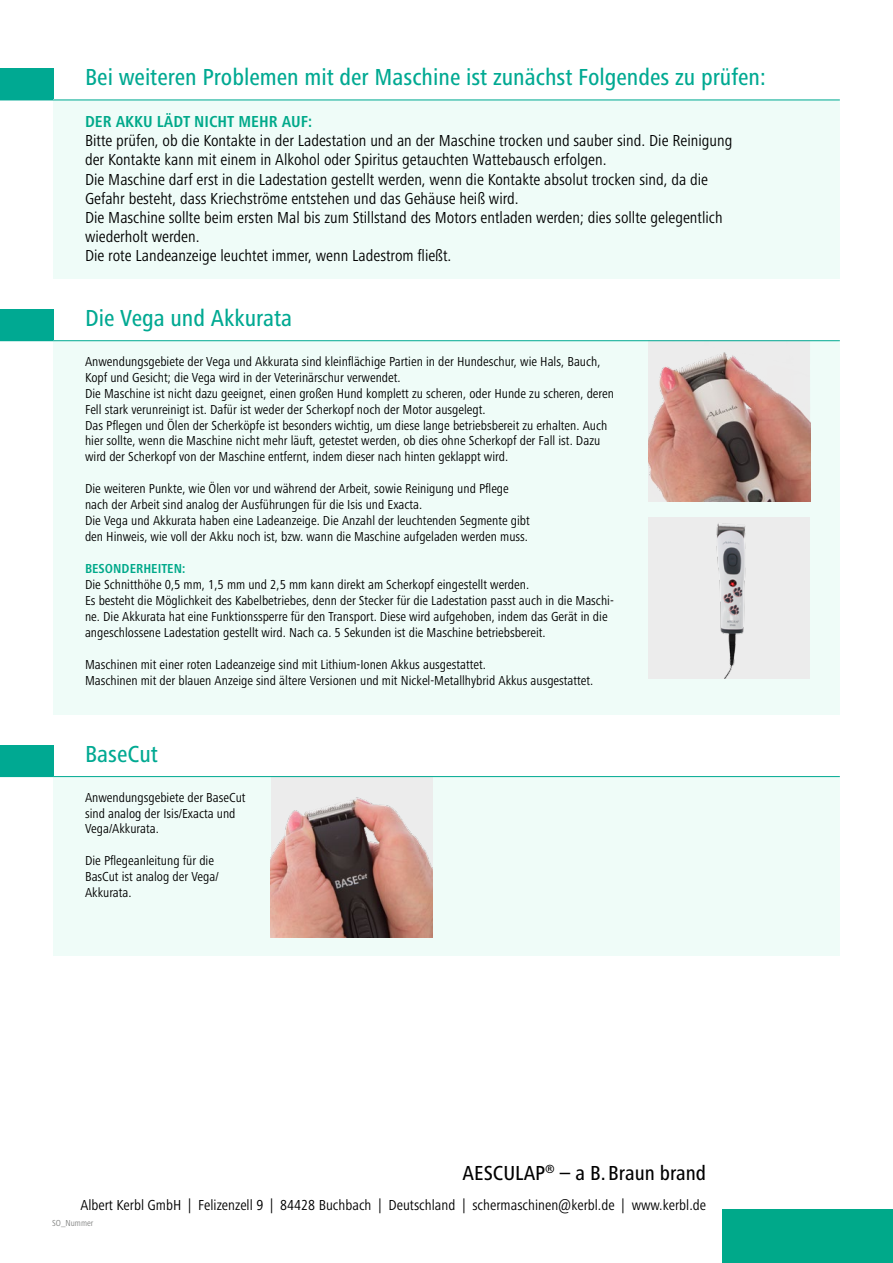
<style>
.page{position:relative;width:893px;height:1263px;background:#fff}
.page>*{position:absolute;margin:0;border:0;box-sizing:border-box;transform-origin:0 0}
.t1{font:500 condensed 24px "Frutiger Next LTW1 G";color:#00a992}
.t2{font:500 condensed 21px "Frutiger Next LTW1 G";color:#000}
.t3{font:condensed 16.5px/19.2px "Frutiger Next LTW1 G";color:#000}
.t4{font:700 condensed 16.5px "Frutiger Next LTW1 G";color:#00a98a}
.t5{font:condensed 15px "Frutiger Next LTW1 G";color:#000}
.t6{font:condensed 13.5px/15.9px "Frutiger Next LTW1 G";color:#000}
.t7{font:700 condensed 13.5px "Frutiger Next LTW1 G";color:#00a98a}
.t8{font:condensed 9px "Frutiger Next LTW1 G";color:#818281}
</style>
<div class="page">
<div style="left:0;top:745px;width:53px;height:32px;background:#00a992"></div>
<div style="left:0;top:68px;width:53px;height:32px;background:#00a992"></div>
<div style="left:53px;top:776px;width:787px;height:179px;background:#effcf8"></div>
<div style="left:53px;top:100px;width:787px;height:179px;background:#effcf8"></div>
<hr style="left:0;top:776px;width:840px;height:1px;background:#00a992">
<hr style="left:0;top:100px;width:840px;height:1px;background:#00a992">
<div style="left:722px;top:1210px;width:171px;height:53px;background:#00a98a"></div>
<div style="left:0;top:309px;width:53px;height:32px;background:#00a992"></div>
<div style="left:53px;top:340px;width:787px;height:375px;background:#effcf8"></div>
<div style="left:648px;top:517px;width:162px;height:162px;background:#ececec"></div>
<hr style="left:0;top:340px;width:840px;height:1px;background:#00a992">
<img style="left:271px;top:777px;width:161px;height:161px">
<img style="left:648px;top:341px;width:162px;height:161px">
<img style="left:716px;top:523px;width:30px;height:156px">
<h1 class="t1" style="left:85px;top:64px;width:682px">Bei weiteren Problemen mit der Maschine ist zunächst Folgendes zu prüfen:</h1>
<p class="t4" style="left:85px;top:112px;width:229px">DER AKKU LÄDT NICHT MEHR AUF:</p>
<p class="t3" style="left:85px;top:131px;width:649px">Bitte prüfen, ob die Kontakte in der Ladestation und an der Maschine trocken und sauber sind. Die Reinigung der Kontakte kann mit einem in Alkohol oder Spiritus getauchten Wattebausch erfolgen.<br>Die Maschine darf erst in die Ladestation gestellt werden, wenn die Kontakte absolut trocken sind, da die Gefahr besteht, dass Kriechströme entstehen und das Gehäuse heiß wird.<br>Die Maschine sollte beim ersten Mal bis zum Stillstand des Motors entladen werden; dies sollte gelegentlich wiederholt werden.<br>Die rote Landeanzeige leuchtet immer, wenn Ladestrom fließt.</p>
<h1 class="t1" style="left:85px;top:304px;width:209px">Die Vega und Akkurata</h1>
<p class="t6" style="left:85px;top:353px;width:531px">Anwendungsgebiete der Vega und Akkurata sind kleinflächige Partien in der Hundeschur, wie Hals, Bauch, Kopf und Gesicht; die Vega wird in der Veterinärschur verwendet.<br>Die Maschine ist nicht dazu geeignet, einen großen Hund komplett zu scheren, oder Hunde zu scheren, deren Fell stark verunreinigt ist. Dafür ist weder der Scherkopf noch der Motor ausgelegt.<br>Das Pflegen und Ölen der Scherköpfe ist besonders wichtig, um diese lange betriebsbereit zu erhalten. Auch hier sollte, wenn die Maschine nicht mehr läuft, getestet werden, ob dies ohne Scherkopf der Fall ist. Dazu wird der Scherkopf von der Maschine entfernt, indem dieser nach hinten geklappt wird.</p>
<p class="t6" style="left:85px;top:481px;width:446px">Die weiteren Punkte, wie Ölen vor und während der Arbeit, sowie Reinigung und Pflege nach der Arbeit sind analog der Ausführungen für die Isis und Exacta.<br>Die Vega und Akkurata haben eine Ladeanzeige. Die Anzahl der leuchtenden Segmente gibt den Hinweis, wie voll der Akku noch ist, bzw. wann die Maschine aufgeladen werden muss.</p>
<p class="t7" style="left:85px;top:561px;width:102px">BESONDERHEITEN:</p>
<p class="t6" style="left:85px;top:576px;width:530px">Die Schnitthöhe 0,5 mm, 1,5 mm und 2,5 mm kann direkt am Scherkopf eingestellt werden.<br>Es besteht die Möglichkeit des Kabelbetriebes, denn der Stecker für die Ladestation passt auch in die Maschi&shy;ne. Die Akkurata hat eine Funktionssperre für den Transport. Diese wird aufgehoben, indem das Gerät in die angeschlossene Ladestation gestellt wird. Nach ca. 5 Sekunden ist die Maschine betriebsbereit.</p>
<p class="t6" style="left:85px;top:656px;width:510px">Maschinen mit einer roten Ladeanzeige sind mit Lithium-Ionen Akkus ausgestattet.<br>Maschinen mit der blauen Anzeige sind ältere Versionen und mit Nickel-Metallhybrid Akkus ausgestattet.</p>
<h1 class="t1" style="left:85px;top:740px;width:74px">BaseCut</h1>
<p class="t6" style="left:85px;top:789px;width:162px">Anwendungsgebiete der BaseCut sind analog der Isis/Exacta und<br>Vega/Akkurata.</p>
<p class="t6" style="left:85px;top:853px;width:135px">Die Pflegeanleitung für die<br>BasCut ist analog der Vega/<br>Akkurata.</p>
<h2 class="t2" style="left:463px;top:1161px;width:245px">AESCULAP<sup>®</sup> – a B.Braun brand</h2>
<p class="t5" style="left:80px;top:1196px;width:627px">Albert Kerbl GmbH | Felizenzell 9 | 84428 Buchbach | Deutschland | schermaschinen@kerbl.de | www.kerbl.de</p>
<p class="t8" style="left:52px;top:1217px;width:43px">SO_Nummer</p>
</div>
